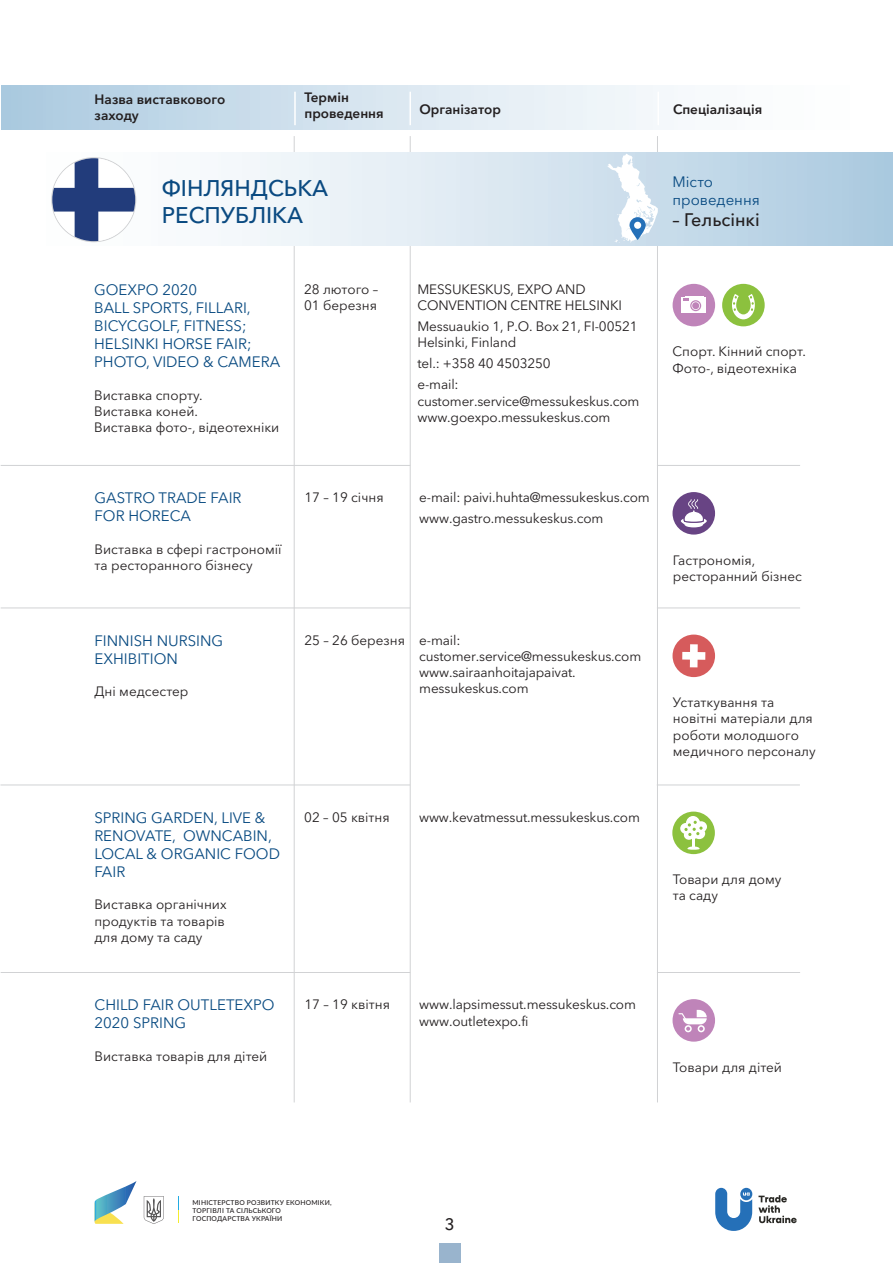
<style>
.page{position:relative;width:893px;height:1263px;background:#fff}
.page>*{position:absolute;margin:0;border:0;box-sizing:border-box;transform-origin:0 0}
.t1{font:500 22.5px/27px "Avenir Next Cyr";color:#0a4a81}
.t2{font:500 18px "Avenir Next Cyr";color:#231f20}
.t3{font:500 16.5px "Avenir Next Cyr";color:#231f20}
.t4{font:15px/18px "Avenir Next Cyr";color:#084a81}
.t5{font:13.5px/16.2px "Avenir Next Cyr";letter-spacing:-.01em;color:#231f20}
.t6{font:600 13.5px/16.2px "Avenir Next Cyr";color:#231f20}
.t7{font:500 6.75px/8.1px "Lato";letter-spacing:.03em;color:#231f20}
</style>
<div class="page">
<div style="left:439px;top:1243px;width:21px;height:20px;background:#99b4cd"></div>
<div style="left:672px;top:999px;width:43px;height:43px;background:#bf84b9;border-radius:50%"></div>
<svg style="left:678px;top:1010px;width:29px;height:22px"></svg>
<div style="left:672px;top:635px;width:43px;height:42px;background:#d65b5c;border-radius:50%"></div>
<svg style="left:682px;top:644px;width:23px;height:23px"></svg>
<div style="left:672px;top:492px;width:43px;height:43px;background:#684484;border-radius:50%"></div>
<svg style="left:681px;top:499px;width:26px;height:28px"></svg>
<div style="left:673px;top:284px;width:42px;height:42px;background:#bf84b9;border-radius:50%"></div>
<div style="left:681px;top:297px;width:25px;height:16px;background:#fff"></div>
<svg style="left:683px;top:296px;width:20px;height:14px"></svg>
<hr style="left:294px;top:136px;width:1px;height:966px;background:#d1d2d4">
<hr style="left:657px;top:136px;width:1px;height:966px;background:#d1d2d4">
<hr style="left:410px;top:136px;width:1px;height:966px;background:#d1d2d4">
<hr style="left:657px;top:465px;width:143px;height:1px;background:#d1d2d4">
<hr style="left:657px;top:608px;width:143px;height:1px;background:#d1d2d4">
<hr style="left:657px;top:785px;width:143px;height:1px;background:#d1d2d4">
<hr style="left:657px;top:972px;width:143px;height:1px;background:#d1d2d4">
<div style="left:1px;top:152px;width:892px;height:94px;background:linear-gradient(to right,#fff,#b0cde2)"></div>
<svg style="left:51px;top:157px;width:85px;height:85px"></svg>
<svg style="left:607px;top:154px;width:51px;height:89px"></svg>
<svg style="left:629px;top:217px;width:17px;height:23px"></svg>
<div style="left:634px;top:222px;width:7px;height:7px;background:#fff;border-radius:50%"></div>
<hr style="left:1px;top:465px;width:409px;height:1px;background:#d1d2d4">
<hr style="left:1px;top:608px;width:409px;height:1px;background:#d1d2d4">
<hr style="left:0;top:785px;width:410px;height:1px;background:#d1d2d4">
<hr style="left:1px;top:972px;width:409px;height:1px;background:#d1d2d4">
<div style="left:1px;top:85px;width:892px;height:44px;background:linear-gradient(to right,#b0cde1,#fff)"></div>
<hr style="left:294px;top:92px;width:2px;height:33px;background:#fff">
<hr style="left:409px;top:92px;width:2px;height:33px;background:#fff">
<hr style="left:657px;top:92px;width:2px;height:33px;background:#fff">
<svg style="left:758px;top:1195px;width:39px;height:28px"></svg>
<svg style="left:715px;top:1188px;width:37px;height:43px"></svg>
<svg style="left:95px;top:1181px;width:42px;height:43px"></svg>
<svg style="left:144px;top:1196px;width:20px;height:28px"></svg>
<svg style="left:178px;top:1197px;width:1px;height:25px"></svg>
<div style="left:722px;top:284px;width:43px;height:42px;background:#8cc13e;border-radius:50%"></div>
<svg style="left:732px;top:294px;width:23px;height:25px"></svg>
<div style="left:672px;top:811px;width:43px;height:43px;background:#8cc13e;border-radius:50%"></div>
<hr style="left:692px;top:833px;width:3px;height:15px;background:#fff">
<svg style="left:687px;top:846px;width:13px;height:4px"></svg>
<svg style="left:680px;top:816px;width:27px;height:24px"></svg>
<p class="t6" style="left:95px;top:91px;width:132px">Назва виставкового заходу</p>
<p class="t6" style="left:304px;top:89px;width:81px">Термін проведення</p>
<p class="t6" style="left:419px;top:101px;width:83px">Організатор</p>
<p class="t6" style="left:673px;top:101px;width:91px">Спеціалізація</p>
<h1 class="t1" style="left:162px;top:175px;width:168px">ФІНЛЯНДСЬКА<br>РЕСПУБЛІКА</h1>
<p class="t4" style="left:673px;top:172px;width:89px">Місто проведення</p>
<h2 class="t2" style="left:673px;top:209px;width:89px">– Гельсінкі</h2>
<p class="t4" style="left:94px;top:281px;width:188px">GOEXPO 2020<br>BALL SPORTS, FILLARI,<br>BICYCGOLF, FITNESS;<br>HELSINKI HORSE FAIR;<br>PHOTO, VIDEO &amp; CAMERA</p>
<p class="t5" style="left:94px;top:387px;width:187px">Виставка спорту.<br>Виставка коней.<br>Виставка фото-, відеотехніки</p>
<p class="t4" style="left:95px;top:489px;width:149px">GASTRO TRADE FAIR<br>FOR HORECA</p>
<p class="t5" style="left:95px;top:541px;width:189px">Виставка в сфері гастрономії та ресторанного бізнесу</p>
<p class="t5" style="left:304px;top:281px;width:76px">28 лютого –<br>01 березня</p>
<p class="t5" style="left:417px;top:281px;width:206px">MESSUKESKUS, EXPO AND<br>CONVENTION CENTRE HELSINKI</p>
<p class="t5" style="left:417px;top:318px;width:222px">Messuaukio 1, P.O. Box 21, FI-00521<br>Helsinki, Finland</p>
<p class="t5" style="left:417px;top:353px;width:135px;line-height:21px">tel.: +358 40 4503250 e-mail:</p>
<p class="t5" style="left:417px;top:393px;width:223px">customer.service@messukeskus.com www.goexpo.messukeskus.com</p>
<p class="t5" style="left:304px;top:489px;width:81px">17 – 19 січня</p>
<p class="t5" style="left:419px;top:487px;width:232px;line-height:21px">e-mail: paivi.huhta@messukeskus.com www.gastro.messukeskus.com</p>
<p class="t4" style="left:95px;top:632px;width:130px">FINNISH NURSING<br>EXHIBITION</p>
<p class="t5" style="left:95px;top:683px;width:96px">Дні медсестер</p>
<p class="t5" style="left:304px;top:632px;width:102px">25 – 26 березня</p>
<p class="t5" style="left:419px;top:632px;width:223px">e-mail: customer.service@messukeskus.com www.sairaanhoitajapaivat. messukeskus.com</p>
<p class="t4" style="left:94px;top:809px;width:187px">SPRING GARDEN, LIVE &amp;<br>RENOVATE, OWNCABIN,<br>LOCAL &amp; ORGANIC FOOD<br>FAIR</p>
<p class="t5" style="left:94px;top:896px;width:134px">Виставка органічних продуктів та товарів для дому та саду</p>
<p class="t4" style="left:95px;top:996px;width:182px">CHILD FAIR OUTLETEXPO<br>2020 SPRING</p>
<p class="t5" style="left:95px;top:1048px;width:174px">Виставка товарів для дітей</p>
<p class="t5" style="left:304px;top:809px;width:87px">02 – 05 квітня</p>
<p class="t5" style="left:304px;top:996px;width:87px">17 – 19 квітня</p>
<p class="t5" style="left:419px;top:809px;width:222px">www.kevatmessut.messukeskus.com</p>
<p class="t5" style="left:419px;top:996px;width:218px">www.lapsimessut.messukeskus.com www.outletexpo.fi</p>
<p class="t5" style="left:673px;top:344px;width:135px">Cпорт. Кінний спорт.<br>Фото-, відеотехніка</p>
<p class="t5" style="left:673px;top:552px;width:130px">Гастрономія, ресторанний бізнес</p>
<p class="t5" style="left:673px;top:694px;width:144px">Устаткування та новітні матеріали для роботи молодшого медичного персоналу</p>
<p class="t5" style="left:673px;top:871px;width:110px">Товари для дому та саду</p>
<p class="t5" style="left:673px;top:1059px;width:111px">Товари для дітей</p>
<p class="t7" style="left:192px;top:1198px;width:141px">МІНІСТЕРСТВО РОЗВИТКУ ЕКОНОМІКИ,<br>ТОРГІВЛІ ТА СІЛЬСЬКОГО<br>ГОСПОДАРСТВА УКРАЇНИ</p>
<p class="t3" style="left:445px;top:1214px;width:11px">3</p>
</div>
